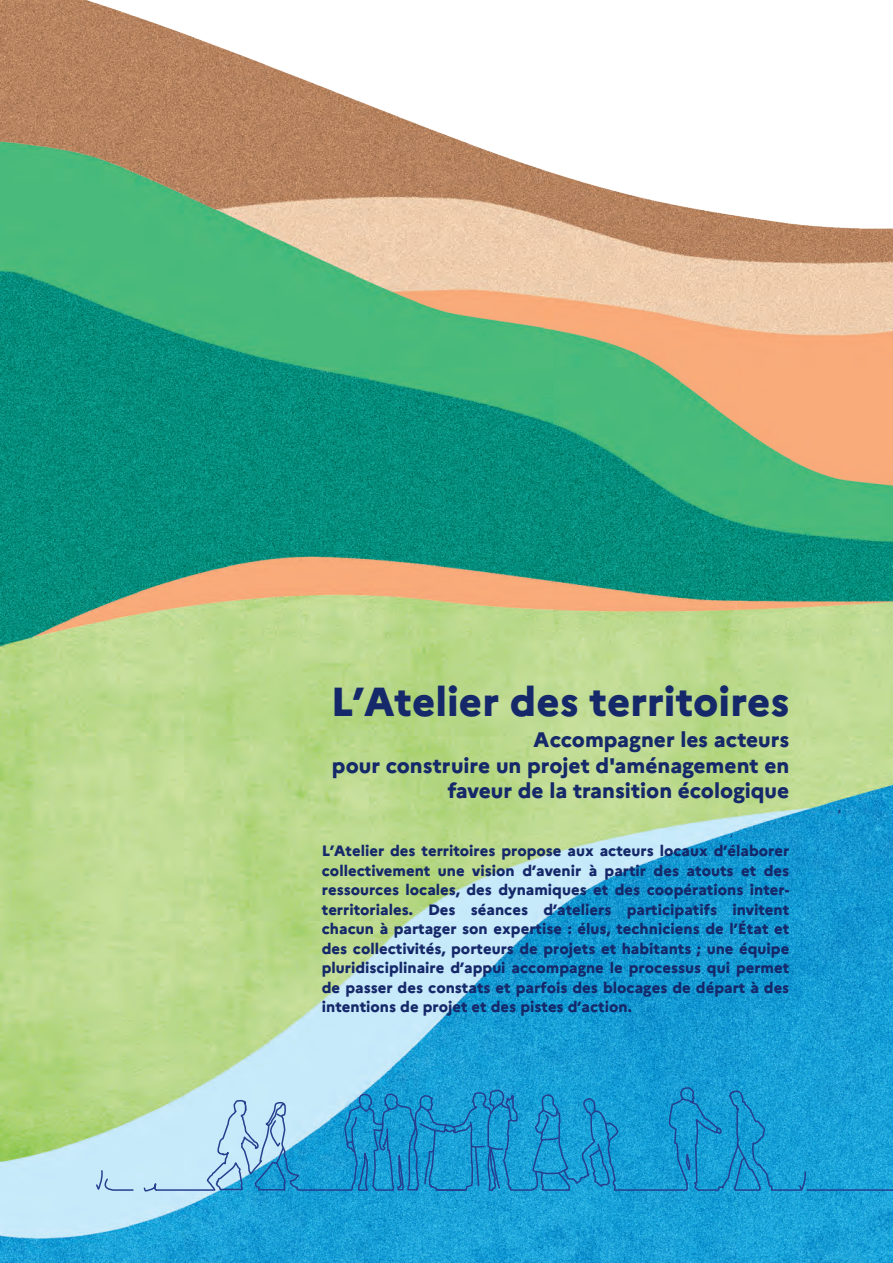
<style>
.page{position:relative;width:893px;height:1263px;background:#fff}
.page>*{position:absolute;margin:0;border:0;box-sizing:border-box;transform-origin:0 0}
.t1{font:800 40.5px "Marianne";color:#152869}
.t2{font:800 21px/25.2px "Marianne";color:#152869;text-align:right}
.t3{font:800 15px/19.5px "Marianne";color:#152869;text-align:justify}
</style>
<div class="page">
<img style="left:1px;top:0;width:892px;height:1263px">
<img style="left:0;top:0;width:1px;height:1263px">
<svg style="left:667px;top:1085px;width:139px;height:109px;background:#1898d1"></svg>
<svg style="left:95px;top:1169px;width:39px;height:25px"></svg>
<svg style="left:142px;top:1053px;width:477px;height:141px;background:#57b2d8"></svg>
<hr style="left:807px;top:1189px;width:86px;height:2px;background:#253f8e">
<hr style="left:614px;top:1189px;width:72px;height:2px;background:#253f8e">
<hr style="left:437px;top:1189px;width:29px;height:2px;background:#253f8e">
<h1 class="t1" style="left:331px;top:677px;width:460px">L’Atelier des territoires</h1>
<h2 class="t2" style="left:332px;top:727px;width:459px">Accompagner les acteurs<br>pour construire un projet d'aménagement en faveur de la transition écologique</h2>
<p class="t3" style="left:322px;top:841px;width:469px">L’Atelier des territoires propose aux acteurs locaux d’élaborer collectivement une vision d’avenir à partir des atouts et des ressources locales, des dynamiques et des coopérations inter&shy;territoriales. Des séances d’ateliers participatifs invitent chacun à partager son expertise : élus, techniciens de l’État et des collectivités, porteurs de projets et habitants ; une équipe pluridisciplinaire d’appui accompagne le processus qui permet de passer des constats et parfois des blocages de départ à des intentions de projet et des pistes d’action.</p>
</div>
